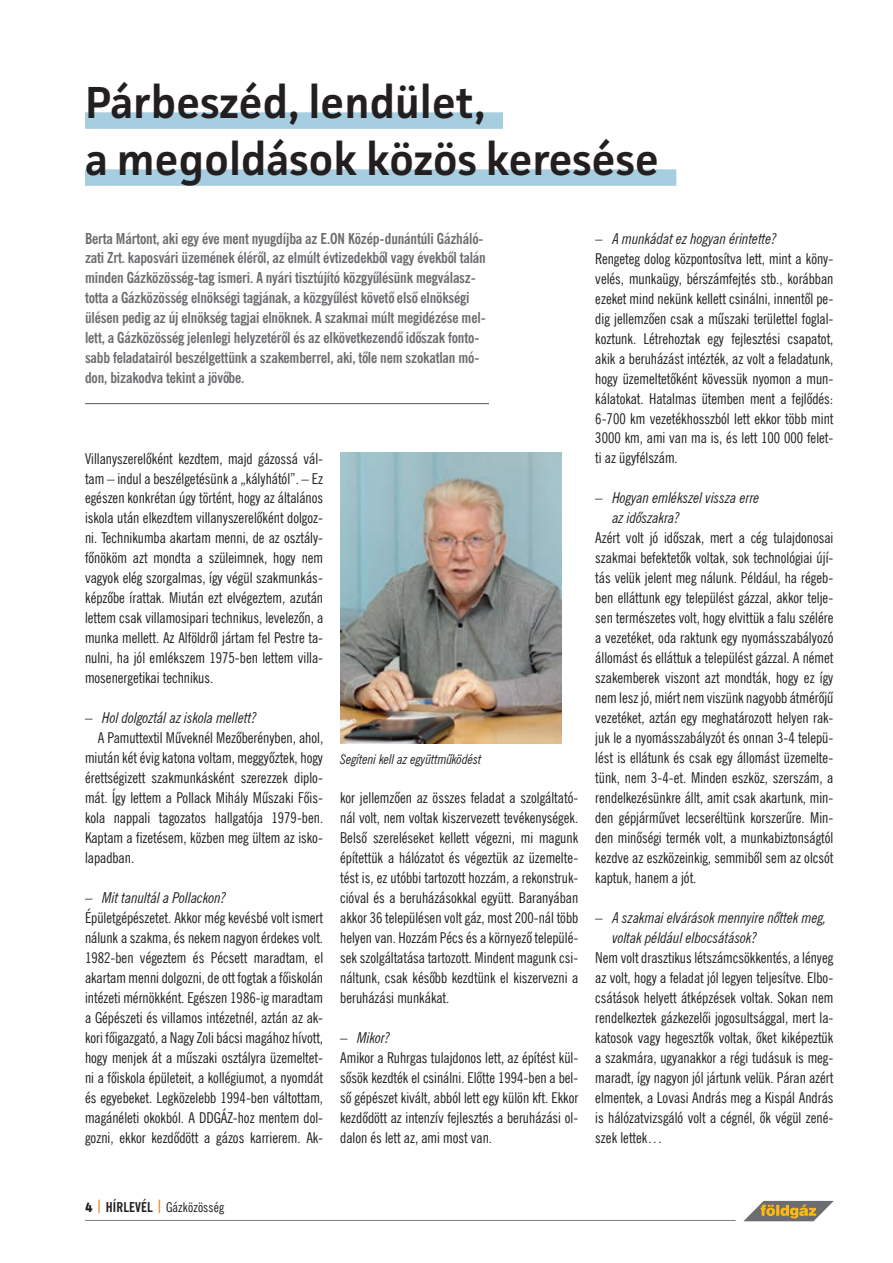
<style>
.page{position:relative;width:893px;height:1263px;background:#fff}
.page>*{position:absolute;margin:0;border:0;box-sizing:border-box;transform-origin:0 0}
.t1{font:600 45px/57px "Facit";letter-spacing:-.005em;color:#231f20}
.t2{font:15px/20px "News Gothic Condensed";color:#231f20;text-align:justify}
.t3{font:700 condensed 15px/20px "News Gothic";letter-spacing:-.01em;color:#6c6d70}
.t4{font:italic condensed 15px/20px "News Gothic";color:#231f20}
.t5{font:italic condensed 13.5px "News Gothic";color:#231f20}
.t6{font:13.5px "News Gothic Condensed";letter-spacing:.01em;color:#231f20}
.s1{font-family:"Facit";font-weight:700}
.s2{font-family:"News Gothic";font-weight:700;font-stretch:condensed;color:#f58220}
.s3{font-family:"News Gothic";font-weight:700;font-stretch:condensed}
</style>
<div class="page">
<hr style="left:85px;top:1220px;width:651px;height:1px;background:#808285">
<svg style="left:744px;top:1201px;width:90px;height:20px"></svg>
<div style="left:85px;top:112px;width:418px;height:17px;background:#a7cde0"></div>
<div style="left:85px;top:169px;width:591px;height:17px;background:#a7cde0"></div>
<hr style="left:85px;top:403px;width:404px;height:1px;background:#6c6d70">
<img style="left:340px;top:452px;width:221px;height:291px">
<h1 class="t1" style="left:85px;top:73px;width:575px">Párbeszéd, lendület,<br>a megoldások közös keresése</h1>
<p class="t3" style="left:85px;top:228px;width:402px">Berta Mártont, aki egy éve ment nyugdíjba az E.ON Közép-dunántúli Gázháló&shy;zati Zrt. kaposvári üzemének élérôl, az elmúlt évtizedekbôl vagy évekbôl talán minden Gázközösség-tag ismeri. A nyári tisztújító közgyûlésünk megválasz&shy;totta a Gázközösség elnökségi tagjának, a közgyûlést követô elsô elnökségi ülésen pedig az új elnökség tagjai elnöknek. A szakmai múlt megidézése mel&shy;lett, a Gázközösség jelenlegi helyzetérôl és az elkövetkezendô idôszak fonto&shy;sabb feladatairól beszélgettünk a szakemberrel, aki, tôle nem szokatlan mó&shy;don, bizakodva tekint a jövôbe.</p>
<p class="t2" style="left:85px;top:448px;width:240px">Villanyszerelôként kezdtem, majd gázossá vál&shy;tam – indul a beszélgetésünk a „kályhától”. – Ez egészen konkrétan úgy történt, hogy az általános iskola után elkezdtem villanyszerelôként dolgoz&shy;ni. Technikumba akartam menni, de az osztály&shy;fônököm azt mondta a szüleimnek, hogy nem vagyok elég szorgalmas, így végül szakmunkás&shy;képzôbe írattak. Miután ezt elvégeztem, azután lettem csak villamosipari technikus, levelezôn, a munka mellett. Az Alföldrôl jártam fel Pestre ta&shy;nulni, ha jól emlékszem 1975-ben lettem villa&shy;mosenergetikai technikus.</p>
<p class="t4" style="left:85px;top:708px;width:173px">– Hol dolgoztál az iskola mellett?</p>
<p class="t2" style="left:85px;top:728px;width:240px;text-indent:13px">A Pamuttextil Mûveknél Mezôberényben, ahol, miután két évig katona voltam, meggyôztek, hogy érettségizett szakmunkásként szerezzek diplo&shy;mát. Így lettem a Pollack Mihály Mûszaki Fôis&shy;kola nappali tagozatos hallgatója 1979-ben.<br>Kaptam a fizetésem, közben meg ültem az isko&shy;lapadban.</p>
<p class="t4" style="left:85px;top:888px;width:142px">– Mit tanultál a Pollackon?</p>
<p class="t2" style="left:85px;top:908px;width:240px">Épületgépészetet. Akkor még kevésbé volt ismert nálunk a szakma, és nekem nagyon érdekes volt.<br>1982-ben végeztem és Pécsett maradtam, el akartam menni dolgozni, de ott fogtak a fôiskolán intézeti mérnökként. Egészen 1986-ig maradtam a Gépészeti és villamos intézetnél, aztán az ak&shy;kori fôigazgató, a Nagy Zoli bácsi magához hívott, hogy menjek át a mûszaki osztályra üzemeltet&shy;ni a fôiskola épületeit, a kollégiumot, a nyomdát és egyebeket. Legközelebb 1994-ben váltottam, magánéleti okokból. A DDGÁZ-hoz mentem dol&shy;gozni, ekkor kezdôdött a gázos karrierem. Ak-</p>
<p class="t5" style="left:340px;top:751px;width:143px">Segíteni kell az együttmûködést</p>
<p class="t2" style="left:340px;top:788px;width:240px">kor jellemzôen az összes feladat a szolgáltató&shy;nál volt, nem voltak kiszervezett tevékenységek.<br>Belsô szereléseket kellett végezni, mi magunk építettük a hálózatot és végeztük az üzemelte&shy;tést is, ez utóbbi tartozott hozzám, a rekonstruk&shy;cióval és a beruházásokkal együtt. Baranyában akkor 36 településen volt gáz, most 200-nál több helyen van. Hozzám Pécs és a környezô települé&shy;sek szolgáltatása tartozott. Mindent magunk csi&shy;náltunk, csak késôbb kezdtünk el kiszervezni a beruházási munkákat.</p>
<p class="t4" style="left:340px;top:1027px;width:51px">– Mikor?</p>
<p class="t2" style="left:340px;top:1047px;width:240px">Amikor a Ruhrgas tulajdonos lett, az építést kül&shy;sôsök kezdték el csinálni. Elôtte 1994-ben a bel&shy;sô gépészet kivált, abból lett egy külön kft. Ekkor kezdôdött az intenzív fejlesztés a beruházási ol&shy;dalon és lett az, ami most van.</p>
<p class="t4" style="left:595px;top:228px;width:183px">– A munkádat ez hogyan érintette?</p>
<p class="t2" style="left:595px;top:248px;width:240px">Rengeteg dolog központosítva lett, mint a köny&shy;velés, munkaügy, bérszámfejtés stb., korábban ezeket mind nekünk kellett csinálni, innentôl pe&shy;dig jellemzôen csak a mûszaki területtel foglal&shy;koztunk. Létrehoztak egy fejlesztési csapatot, akik a beruházást intézték, az volt a feladatunk, hogy üzemeltetôként kövessük nyomon a mun&shy;kálatokat. Hatalmas ütemben ment a fejlôdés:<br>6-700 km vezetékhosszból lett ekkor több mint 3000 km, ami van ma is, és lett 100 000 felet&shy;ti az ügyfélszám.</p>
<p class="t4" style="left:612px;top:488px;width:149px;text-indent:-17px">– Hogyan emlékszel vissza erre az idôszakra?</p>
<p class="t2" style="left:595px;top:528px;width:240px">Azért volt jó idôszak, mert a cég tulajdonosai szakmai befektetôk voltak, sok technológiai újí&shy;tás velük jelent meg nálunk. Például, ha régeb&shy;ben elláttunk egy települést gázzal, akkor telje&shy;sen természetes volt, hogy elvittük a falu szélére a vezetéket, oda raktunk egy nyomásszabályozó állomást és elláttuk a települést gázzal. A német szakemberek viszont azt mondták, hogy ez így nem lesz jó, miért nem viszünk nagyobb átmérôjû vezetéket, aztán egy meghatározott helyen rak&shy;juk le a nyomásszabályzót és onnan 3-4 telepü&shy;lést is ellátunk és csak egy állomást üzemelte&shy;tünk, nem 3-4-et. Minden eszköz, szerszám, a rendelkezésünkre állt, amit csak akartunk, min&shy;den gépjármûvet lecseréltünk korszerûre. Min&shy;den minôségi termék volt, a munkabiztonságtól kezdve az eszközeinkig, semmibôl sem az olcsót kaptuk, hanem a jót.</p>
<p class="t4" style="left:612px;top:908px;width:215px;text-indent:-17px">– A szakmai elvárások mennyire nôttek meg, voltak például elbocsátások?</p>
<p class="t2" style="left:595px;top:948px;width:240px">Nem volt drasztikus létszámcsökkentés, a lényeg az volt, hogy a feladat jól legyen teljesítve. Elbo&shy;csátások helyett átképzések voltak. Sokan nem rendelkeztek gázkezelôi jogosultsággal, mert la&shy;katosok vagy hegesztôk voltak, ôket kiképeztük a szakmára, ugyanakkor a régi tudásuk is meg&shy;maradt, így nagyon jól jártunk velük. Páran azért elmentek, a Lovasi András meg a Kispál András is hálózatvizsgáló volt a cégnél, ôk végül zené&shy;szek lettek…</p>
<p class="t6" style="left:85px;top:1199px;width:140px"><span class="s1">4</span> <span class="s2">|</span> <span class="s3">HÍRLEVÉL</span> <span class="s2">|</span> Gázközösség</p>
</div>
